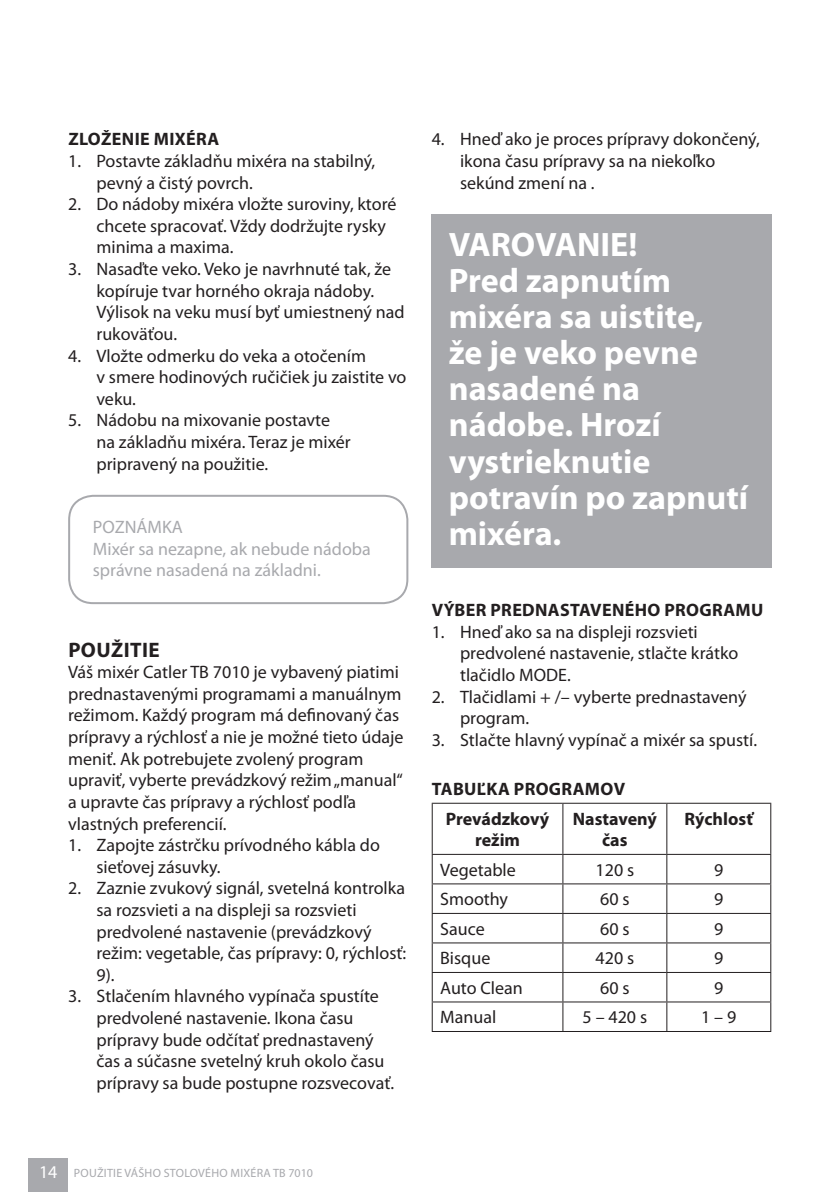
<style>
.page{position:relative;width:838px;height:1192px;background:#fff}
.page>*{position:absolute;margin:0;border:0;box-sizing:border-box;transform-origin:0 0}
.t1{font:700 34px/36px "Myriad Pro";color:#fff}
.t2{font:700 21px "Myriad Pro";letter-spacing:.02em;color:#231f20}
.t3{font:18px/21.6px "Myriad Pro";color:#231f20}
.t4{font:700 18px/30px "Myriad Pro";letter-spacing:.02em;color:#231f20}
.t5{font:18px/21.6px "Myriad Pro";color:#a8a9ad}
.t6{font:700 18px/21.6px "Myriad Pro";color:#231f20;text-align:center}
.t7{font:12px "Myriad Pro";letter-spacing:.02em;color:#a8a9ad}
.s1{font-size:18px;color:#fff}
</style>
<div class="page">
<div style="left:28px;top:1158px;width:40px;height:33px;background:#a8a9ad"></div>
<div style="left:68px;top:495px;width:340px;height:109px;border:2px solid #a8a9ad;border-radius:24px"></div>
<div style="left:432px;top:214px;width:340px;height:353px;background:#a8a9ad"></div>
<hr style="left:432px;top:802px;width:131px;height:1px;background:#231f20">
<hr style="left:432px;top:803px;width:1px;height:50px;background:#231f20">
<hr style="left:563px;top:802px;width:104px;height:1px;background:#231f20">
<hr style="left:562px;top:803px;width:1px;height:50px;background:#231f20">
<hr style="left:667px;top:802px;width:104px;height:1px;background:#231f20">
<hr style="left:666px;top:803px;width:1px;height:50px;background:#231f20">
<hr style="left:770px;top:803px;width:1px;height:50px;background:#231f20">
<hr style="left:432px;top:853px;width:131px;height:1px;background:#231f20">
<hr style="left:563px;top:853px;width:104px;height:1px;background:#231f20">
<hr style="left:667px;top:853px;width:104px;height:1px;background:#231f20">
<hr style="left:432px;top:883px;width:131px;height:1px;background:#231f20">
<hr style="left:563px;top:883px;width:104px;height:1px;background:#231f20">
<hr style="left:667px;top:883px;width:104px;height:1px;background:#231f20">
<hr style="left:432px;top:912px;width:131px;height:1px;background:#231f20">
<hr style="left:563px;top:912px;width:104px;height:1px;background:#231f20">
<hr style="left:667px;top:912px;width:104px;height:1px;background:#231f20">
<hr style="left:432px;top:942px;width:131px;height:1px;background:#231f20">
<hr style="left:563px;top:942px;width:104px;height:1px;background:#231f20">
<hr style="left:667px;top:942px;width:104px;height:1px;background:#231f20">
<hr style="left:432px;top:971px;width:131px;height:1px;background:#231f20">
<hr style="left:563px;top:971px;width:104px;height:1px;background:#231f20">
<hr style="left:667px;top:971px;width:104px;height:1px;background:#231f20">
<hr style="left:432px;top:1001px;width:131px;height:1px;background:#231f20">
<svg style="left:432px;top:854px;width:1px;height:176px"></svg>
<hr style="left:563px;top:1001px;width:104px;height:1px;background:#231f20">
<svg style="left:562px;top:854px;width:1px;height:176px"></svg>
<hr style="left:667px;top:1001px;width:104px;height:1px;background:#231f20">
<svg style="left:666px;top:854px;width:1px;height:176px"></svg>
<svg style="left:770px;top:854px;width:1px;height:176px"></svg>
<hr style="left:432px;top:1030px;width:339px;height:1px;background:#231f20">
<p class="t4" style="left:68px;top:126px;width:152px">ZLOŽENIE MIXÉRA</p>
<p class="t3" style="left:96px;top:151px;width:280px;text-indent:-28px">1. Postavte základňu mixéra na stabilný, pevný a čistý povrch.</p>
<p class="t3" style="left:96px;top:195px;width:301px;text-indent:-28px">2. Do nádoby mixéra vložte suroviny, ktoré chcete spracovať. Vždy dodržujte rysky minima a maxima.</p>
<p class="t3" style="left:96px;top:259px;width:310px;text-indent:-28px">3. Nasaďte veko. Veko je navrhnuté tak, že kopíruje tvar horného okraja nádoby.<br>Výlisok na veku musí byť umiestnený nad rukoväťou.</p>
<p class="t3" style="left:96px;top:346px;width:311px;text-indent:-28px">4. Vložte odmerku do veka a otočením<br>v smere hodinových ručičiek ju zaistite vo veku.</p>
<p class="t3" style="left:96px;top:411px;width:256px;text-indent:-28px">5. Nádobu na mixovanie postavte na základňu mixéra. Teraz je mixér pripravený na použitie.</p>
<p class="t5" style="left:93px;top:517px;width:279px">POZNÁMKA<br>Mixér sa nezapne, ak nebude nádoba správne nasadená na základni.</p>
<p class="t2" style="left:68px;top:641px;width:93px">POUŽITIE</p>
<p class="t3" style="left:68px;top:662px;width:337px">Váš mixér Catler TB 7010 je vybavený piatimi prednastavenými programami a manuálnym režimom. Každý program má definovaný čas prípravy a rýchlosť a nie je možné tieto údaje meniť. Ak potrebujete zvolený program upraviť, vyberte prevádzkový režim „manual“ a upravte čas prípravy a rýchlosť podľa vlastných preferencií.</p>
<p class="t3" style="left:96px;top:835px;width:285px;text-indent:-28px">1. Zapojte zástrčku prívodného kábla do sieťovej zásuvky.</p>
<p class="t3" style="left:96px;top:878px;width:311px;text-indent:-28px">2. Zaznie zvukový signál, svetelná kontrolka sa rozsvieti a na displeji sa rozsvieti predvolené nastavenie (prevádzkový režim: vegetable, čas prípravy: 0, rýchlosť:<br>9).</p>
<p class="t3" style="left:96px;top:986px;width:299px;text-indent:-28px">3. Stlačením hlavného vypínača spustíte predvolené nastavenie. Ikona času prípravy bude odčítať prednastavený čas a súčasne svetelný kruh okolo času prípravy sa bude postupne rozsvecovať.</p>
<p class="t3" style="left:460px;top:130px;width:301px;text-indent:-28px">4. Hneď ako je proces prípravy dokončený, ikona času prípravy sa na niekoľko sekúnd zmení na .</p>
<h1 class="t1" style="left:449px;top:230px;width:301px">VAROVANIE!<br>Pred zapnutím mixéra sa uistite,<br>že je veko pevne nasadené na nádobe. Hrozí vystrieknutie potravín po zapnutí mixéra.</h1>
<p class="t4" style="left:432px;top:596px;width:333px">VÝBER PREDNASTAVENÉHO PROGRAMU</p>
<p class="t3" style="left:460px;top:622px;width:280px;text-indent:-28px">1. Hneď ako sa na displeji rozsvieti predvolené nastavenie, stlačte krátko tlačidlo MODE.</p>
<p class="t3" style="left:460px;top:687px;width:288px;text-indent:-28px">2. Tlačidlami + /– vyberte prednastavený program.</p>
<p class="t3" style="left:432px;top:730px;width:327px">3. Stlačte hlavný vypínač a mixér sa spustí.</p>
<p class="t4" style="left:446px;top:775px;width:181px;text-indent:-14px">TABUĽKA PROGRAMOV<br>Prevádzkový</p>
<p class="t4" style="left:475px;top:826px;width:47px">režim</p>
<p class="t6" style="left:573px;top:809px;width:86px">Nastavený čas</p>
<p class="t6" style="left:684px;top:809px;width:70px">Rýchlosť</p>
<p class="t3" style="left:440px;top:860px;width:77px">Vegetable</p>
<p class="t3" style="left:595px;top:860px;width:40px">120 s</p>
<p class="t3" style="left:714px;top:860px;width:11px">9</p>
<p class="t3" style="left:440px;top:889px;width:69px">Smoothy</p>
<p class="t3" style="left:600px;top:889px;width:31px">60 s</p>
<p class="t3" style="left:714px;top:889px;width:11px">9</p>
<p class="t3" style="left:440px;top:919px;width:46px">Sauce</p>
<p class="t3" style="left:600px;top:919px;width:31px">60 s</p>
<p class="t3" style="left:714px;top:919px;width:11px">9</p>
<p class="t3" style="left:440px;top:948px;width:52px">Bisque</p>
<p class="t3" style="left:595px;top:948px;width:40px">420 s</p>
<p class="t3" style="left:714px;top:948px;width:11px">9</p>
<p class="t3" style="left:440px;top:978px;width:84px">Auto Clean</p>
<p class="t3" style="left:600px;top:978px;width:31px">60 s</p>
<p class="t3" style="left:714px;top:978px;width:11px">9</p>
<p class="t3" style="left:440px;top:1007px;width:58px">Manual</p>
<p class="t3" style="left:582px;top:1007px;width:66px">5 – 420 s</p>
<p class="t3" style="left:701px;top:1007px;width:37px">1 – 9</p>
<p class="t7" style="left:39px;top:1168px;width:275px"><span class="s1">14</span> POUŽITIE VÁŠHO STOLOVÉHO MIXÉRA TB 7010</p>
</div>
